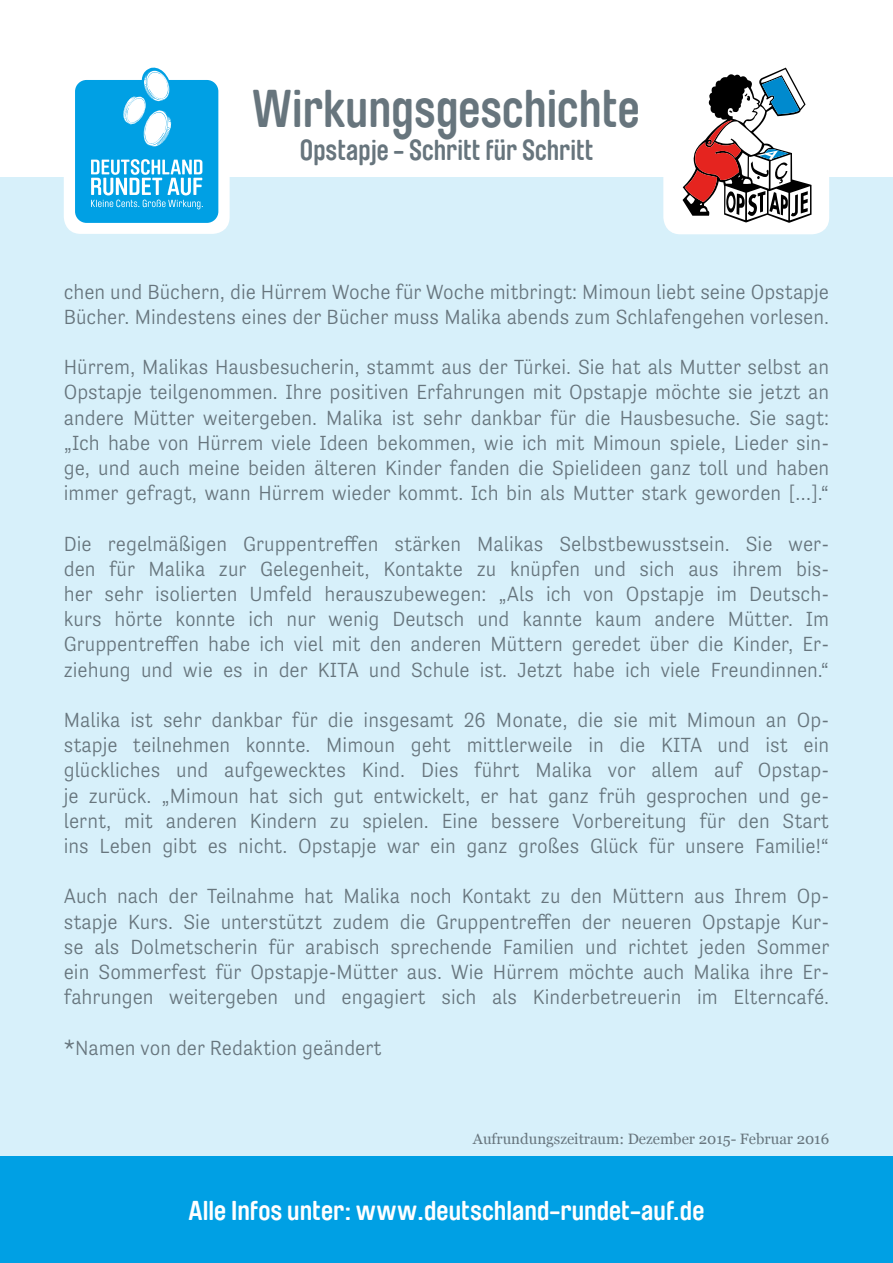
<style>
.page{position:relative;width:893px;height:1263px;background:#fff}
.page>*{position:absolute;margin:0;border:0;box-sizing:border-box;transform-origin:0 0}
.t1{font:700 52.5px "Brauer Neue";color:#67757d;scale:.94 1}
.t2{font:700 28.5px "Brauer Neue";color:#67757d;scale:.94 1}
.t3{font:700 27px "Brauer Neue";color:#fff}
.t4{font:300 21px/25.2px "Tenso";color:#67757d;text-align:justify}
.t5{font:15px "Georgia";color:#67757d}
</style>
<div class="page">
<div style="left:0;top:177px;width:893px;height:1020px;background:#d7f0fa"></div>
<div style="left:663px;top:68px;width:166px;height:166px;background:#fff;border-radius:17px"></div>
<div style="left:0;top:1157px;width:893px;height:106px;background:#00a0e4"></div>
<div style="left:64px;top:68px;width:166px;height:166px;background:#fff;border-radius:17px"></div>
<svg style="left:75px;top:68px;width:143px;height:155px"></svg>
<svg style="left:682px;top:68px;width:129px;height:155px"></svg>
<h1 class="t1" style="left:252px;top:78px;width:414px">Wirkungsgeschichte</h1>
<h2 class="t2" style="left:300px;top:133px;width:314px">Opstapje - Schritt für Schritt</h2>
<p class="t4" style="left:64px;top:279px;width:767px">chen und Büchern, die Hürrem Woche für Woche mitbringt: Mimoun liebt seine Opstapje<br>Bücher. Mindestens eines der Bücher muss Malika abends zum Schlafengehen vorlesen.</p>
<p class="t4" style="left:64px;top:354px;width:767px">Hürrem, Malikas Hausbesucherin, stammt aus der Türkei. Sie hat als Mutter selbst an Opstapje teilgenommen. Ihre positiven Erfahrungen mit Opstapje möchte sie jetzt an andere Mütter weitergeben. Malika ist sehr dankbar für die Hausbesuche. Sie sagt: „Ich habe von Hürrem viele Ideen bekommen, wie ich mit Mimoun spiele, Lieder sin&shy;ge, und auch meine beiden älteren Kinder fanden die Spielideen ganz toll und haben immer gefragt, wann Hürrem wieder kommt. Ich bin als Mutter stark geworden […].“</p>
<p class="t4" style="left:64px;top:531px;width:767px">Die regelmäßigen Gruppentreffen stärken Malikas Selbstbewusstsein. Sie wer&shy;den für Malika zur Gelegenheit, Kontakte zu knüpfen und sich aus ihrem bis&shy;her sehr isolierten Umfeld herauszubewegen: „Als ich von Opstapje im Deutsch&shy;kurs hörte konnte ich nur wenig Deutsch und kannte kaum andere Mütter. Im Gruppentreffen habe ich viel mit den anderen Müttern geredet über die Kinder, Er&shy;ziehung und wie es in der KITA und Schule ist. Jetzt habe ich viele Freundinnen.“</p>
<p class="t4" style="left:64px;top:707px;width:767px">Malika ist sehr dankbar für die insgesamt 26 Monate, die sie mit Mimoun an Op&shy;stapje teilnehmen konnte. Mimoun geht mittlerweile in die KITA und ist ein glückliches und aufgewecktes Kind. Dies führt Malika vor allem auf Opstap&shy;je zurück. „Mimoun hat sich gut entwickelt, er hat ganz früh gesprochen und ge&shy;lernt, mit anderen Kindern zu spielen. Eine bessere Vorbereitung für den Start ins Leben gibt es nicht. Opstapje war ein ganz großes Glück für unsere Familie!“</p>
<p class="t4" style="left:64px;top:883px;width:767px">Auch nach der Teilnahme hat Malika noch Kontakt zu den Müttern aus Ihrem Op&shy;stapje Kurs. Sie unterstützt zudem die Gruppentreffen der neueren Opstapje Kur&shy;se als Dolmetscherin für arabisch sprechende Familien und richtet jeden Sommer ein Sommerfest für Opstapje-Mütter aus. Wie Hürrem möchte auch Malika ihre Er&shy;fahrungen weitergeben und engagiert sich als Kinderbetreuerin im Elterncafé.</p>
<p class="t4" style="left:64px;top:1035px;width:319px">*Namen von der Redaktion geändert</p>
<p class="t5" style="left:473px;top:1130px;width:358px">Aufrundungszeitraum: Dezember 2015- Februar 2016</p>
<p class="t3" style="left:189px;top:1195px;width:517px">Alle Infos unter: www.deutschland-rundet-auf.de</p>
</div>
